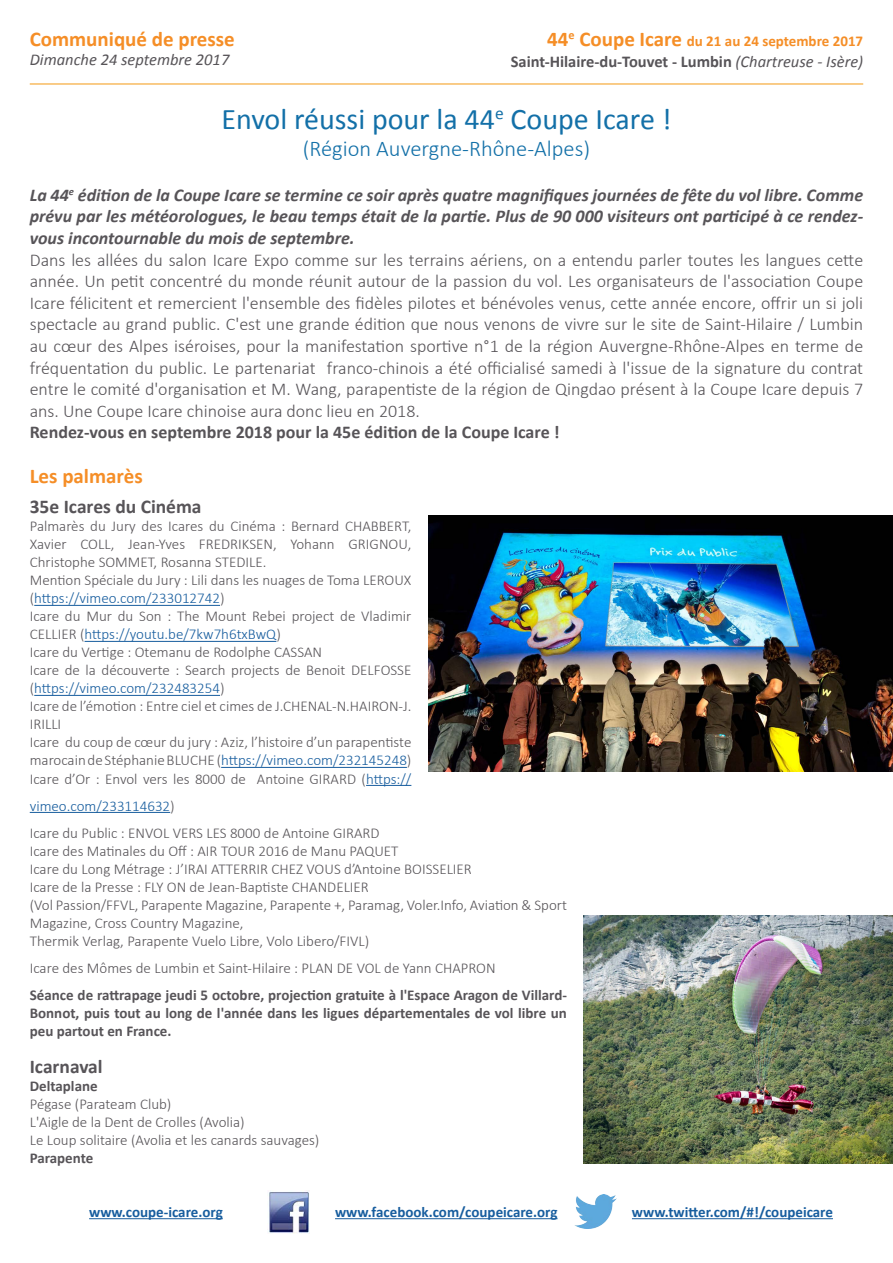
<style>
.page{position:relative;width:893px;height:1263px;background:#fff}
.page>*{position:absolute;margin:0;border:0;box-sizing:border-box;transform-origin:0 0}
.t1{font:30px "Calibri";color:#1370a8}
.t2{font:300 22.5px "Calibri";color:#1370a8}
.t3{font:700 21px "Calibri";color:#f58e27}
.t4{font:700 19.5px "Calibri";color:#575458}
.t5{font:300 18px/21.6px "Calibri";color:#575458;text-align:justify}
.t6{font:italic 700 18px/21.6px "Calibri";color:#575458;text-align:justify}
.t7{font:700 18px "Calibri";color:#575458}
.t8{font:700 16.5px "Calibri";color:#575458}
.t9{font:italic 16.5px "Calibri";color:#575458}
.t10{font:300 15px/18px "Calibri";color:#575458}
.t11{font:700 15px/18px "Calibri";color:#575458;text-align:justify}
.t12{font:700 15px "Calibri";color:#175d9e}
.t13{font:700 15px "Calibri";color:#f58e27}
.s1{font-size:21px}
.s2{font-weight:400;font-style:italic}
.s3{color:#175d9e}
</style>
<div class="page">
<hr style="left:30px;top:83px;width:833px;height:2px;background:#f5a52c">
<hr style="left:89px;top:1218px;width:134px;height:1px;background:#175d9e">
<hr style="left:335px;top:1218px;width:223px;height:1px;background:#175d9e">
<hr style="left:632px;top:1218px;width:201px;height:1px;background:#175d9e">
<img style="left:269px;top:1191px;width:41px;height:42px">
<img style="left:574px;top:1195px;width:42px;height:34px">
<hr style="left:34px;top:605px;width:186px;height:1px;background:#175d9e">
<hr style="left:85px;top:641px;width:191px;height:1px;background:#175d9e">
<hr style="left:34px;top:695px;width:186px;height:1px;background:#175d9e">
<hr style="left:221px;top:767px;width:186px;height:1px;background:#175d9e">
<hr style="left:366px;top:785px;width:45px;height:1px;background:#175d9e">
<hr style="left:30px;top:812px;width:140px;height:1px;background:#175d9e">
<img style="left:428px;top:515px;width:465px;height:256px">
<img style="left:584px;top:915px;width:309px;height:248px">
<h3 class="t3" style="left:30px;top:24px;width:207px">Communiqué de presse</h3>
<p class="t9" style="left:30px;top:48px;width:201px">Dimanche 24 septembre 2017</p>
<p class="t13" style="left:547px;top:30px;width:318px"><span class="s1">44</span><sup>e</sup> <span class="s1">Coupe Icare</span> du 21 au 24 septembre 2017</p>
<p class="t8" style="left:511px;top:49px;width:354px">Saint-Hilaire-du-Touvet - Lumbin <span class="s2">(Chartreuse - Isère)</span></p>
<p class="t1" style="left:221px;top:98px;width:452px">Envol réussi pour la 44<sup>e</sup> Coupe Icare !</p>
<p class="t2" style="left:303px;top:134px;width:289px">(Région Auvergne-Rhône-Alpes)</p>
<p class="t6" style="left:30px;top:183px;width:835px">La 44<sup>e</sup> édition de la Coupe Icare se termine ce soir après quatre magnifiques journées de fête du vol libre. Comme prévu par les météorologues, le beau temps était de la partie. Plus de 90 000 visiteurs ont participé à ce rendez&shy;vous incontournable du mois de septembre.</p>
<p class="t5" style="left:30px;top:249px;width:835px">Dans les allées du salon Icare Expo comme sur les terrains aériens, on a entendu parler toutes les langues cette année. Un petit concentré du monde réunit autour de la passion du vol. Les organisateurs de l'association Coupe Icare félicitent et remercient l'ensemble des fidèles pilotes et bénévoles venus, cette année encore, offrir un si joli spectacle au grand public. C'est une grande édition que nous venons de vivre sur le site de Saint-Hilaire / Lumbin au cœur des Alpes iséroises, pour la manifestation sportive n°1 de la région Auvergne-Rhône-Alpes en terme de fréquentation du public. Le partenariat franco-chinois a été officialisé samedi à l'issue de la signature du contrat entre le comité d'organisation et M. Wang, parapentiste de la région de Qingdao présent à la Coupe Icare depuis 7 ans. Une Coupe Icare chinoise aura donc lieu en 2018.</p>
<p class="t7" style="left:30px;top:420px;width:531px">Rendez-vous en septembre 2018 pour la 45e édition de la Coupe Icare !</p>
<p class="t3" style="left:30px;top:462px;width:114px">Les palmarès</p>
<p class="t4" style="left:30px;top:493px;width:173px">35e Icares du Cinéma</p>
<p class="t10" style="left:30px;top:517px;width:383px;text-align:justify">Palmarès du Jury des Icares du Cinéma : Bernard CHABBERT, Xavier COLL, Jean-Yves FREDRIKSEN, Yohann GRIGNOU, Christophe SOMMET, Rosanna STEDILE.</p>
<p class="t10" style="left:30px;top:571px;width:383px">Mention Spéciale du Jury : Lili dans les nuages de Toma LEROUX (<span class="s3">https://vimeo.com/233012742</span>)</p>
<p class="t10" style="left:30px;top:607px;width:383px">Icare du Mur du Son : The Mount Rebei project de Vladimir<br>CELLIER (<span class="s3">https://youtu.be/7kw7h6txBwQ</span>)</p>
<p class="t10" style="left:30px;top:643px;width:294px">Icare du Vertige : Otemanu de Rodolphe CASSAN</p>
<p class="t10" style="left:30px;top:661px;width:383px">Icare de la découverte : Search projects de Benoit DELFOSSE (<span class="s3">https://vimeo.com/232483254</span>)</p>
<p class="t10" style="left:30px;top:697px;width:383px">Icare de l’émotion : Entre ciel et cimes de J.CHENAL-N.HAIRON-J.<br>IRILLI</p>
<p class="t10" style="left:30px;top:733px;width:383px">Icare du coup de cœur du jury : Aziz, l’histoire d’un parapentiste marocain de Stéphanie BLUCHE (<span class="s3">https://vimeo.com/232145248</span>)</p>
<p class="t10" style="left:30px;top:765px;width:383px;line-height:27px">Icare d’Or : Envol vers les 8000 de Antoine GIRARD (<span class="s3">https:// vimeo.com/233114632</span>)</p>
<p class="t10" style="left:30px;top:823px;width:351px">Icare du Public : ENVOL VERS LES 8000 de Antoine GIRARD</p>
<p class="t10" style="left:30px;top:841px;width:370px">Icare des Matinales du Off : AIR TOUR 2016 de Manu PAQUET</p>
<p class="t10" style="left:30px;top:859px;width:444px">Icare du Long Métrage : J’IRAI ATTERRIR CHEZ VOUS d’Antoine BOISSELIER</p>
<p class="t10" style="left:30px;top:877px;width:341px">Icare de la Presse : FLY ON de Jean-Baptiste CHANDELIER</p>
<p class="t10" style="left:30px;top:895px;width:539px">(Vol Passion/FFVL, Parapente Magazine, Parapente +, Paramag, Voler.Info, Aviation &amp; Sport<br>Magazine, Cross Country Magazine,</p>
<p class="t10" style="left:30px;top:931px;width:341px">Thermik Verlag, Parapente Vuelo Libre, Volo Libero/FIVL)</p>
<p class="t10" style="left:30px;top:958px;width:467px">Icare des Mômes de Lumbin et Saint-Hilaire : PLAN DE VOL de Yann CHAPRON</p>
<p class="t11" style="left:30px;top:985px;width:539px">Séance de rattrapage jeudi 5 octobre, projection gratuite à l'Espace Aragon de Villard-Bonnot, puis tout au long de l'année dans les ligues départementales de vol libre un peu partout en France.</p>
<p class="t4" style="left:30px;top:1053px;width:74px">Icarnaval</p>
<p class="t11" style="left:30px;top:1076px;width:69px">Deltaplane</p>
<p class="t10" style="left:30px;top:1095px;width:143px">Pégase (Parateam Club)</p>
<p class="t10" style="left:30px;top:1113px;width:216px">L'Aigle de la Dent de Crolles (Avolia)</p>
<p class="t10" style="left:30px;top:1131px;width:291px">Le Loup solitaire (Avolia et les canards sauvages)</p>
<p class="t11" style="left:30px;top:1148px;width:65px">Parapente</p>
<p class="t12" style="left:89px;top:1201px;width:135px">www.coupe-icare.org</p>
<p class="t12" style="left:335px;top:1201px;width:224px">www.facebook.com/coupeicare.org</p>
<p class="t12" style="left:632px;top:1201px;width:203px">www.twitter.com/#!/coupeicare</p>
</div>
